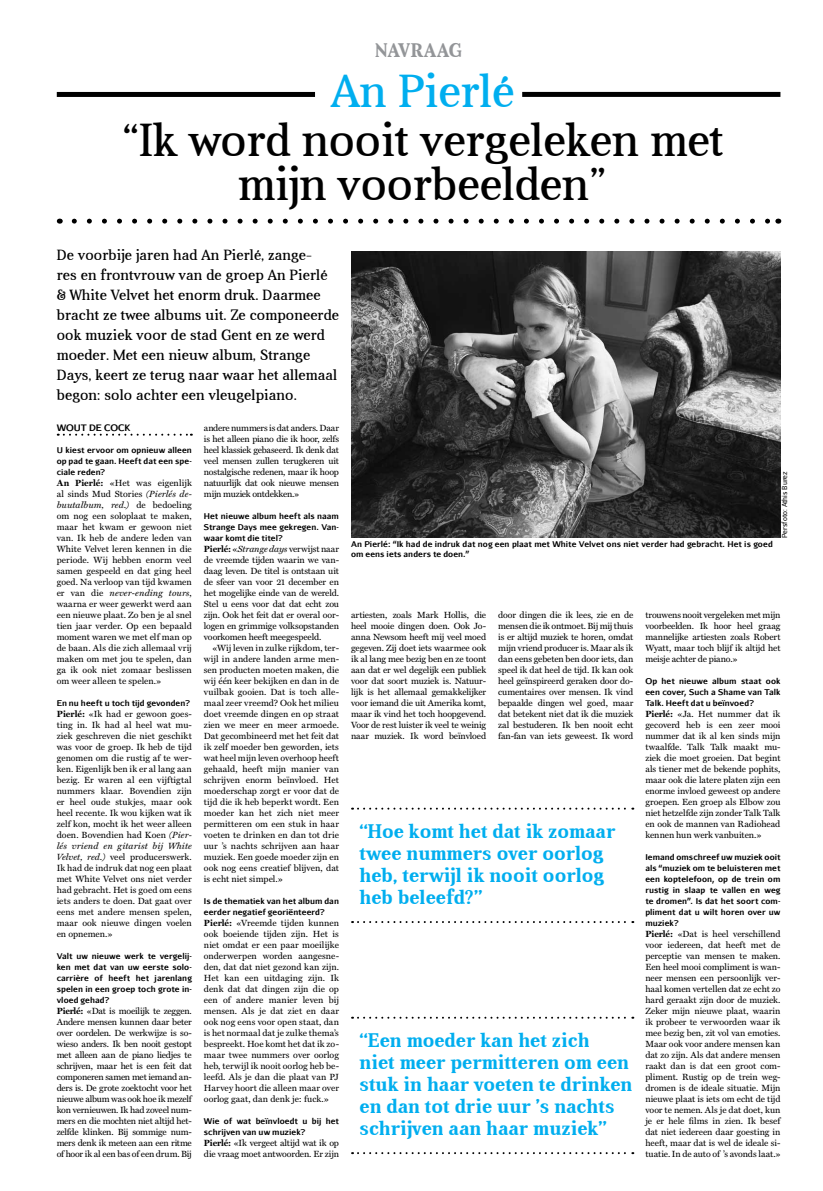
<style>
.page{position:relative;width:823px;height:1191px;background:#fff}
.page>*{position:absolute;margin:0;border:0;box-sizing:border-box;transform-origin:0 0}
.t1{font:47px/44px "Aver";color:#000;text-align:center}
.t2{font:47px "Aver";color:#00aeef}
.t3{font:700 20px/22px "Aver";color:#00aeef}
.t4{font:700 20px "Aver";letter-spacing:.04em;color:#939598}
.t5{font:15px/20px "Aver";letter-spacing:.01em;color:#000}
.t6{font:9px/11px "Miller Text";letter-spacing:-.005em;color:#000;text-align:justify}
.t7{font:700 9px "Aurulent Sans";color:#000}
.t8{font:700 8px/11px "Aurulent Sans";letter-spacing:.005em;color:#000;text-align:justify}
.t9{font:7px "Aurulent Sans";color:#000}
.s1{font-weight:700}
.s2{font-style:italic}
</style>
<div class="page">
<div style="left:57px;top:92px;width:258px;height:5px;background:#000"></div>
<div style="left:522px;top:92px;width:258px;height:5px;background:#000"></div>
<svg style="left:74px;top:219px;width:695px;height:5px"></svg>
<svg style="left:58px;top:434px;width:134px;height:2px"></svg>
<svg style="left:352px;top:1016px;width:281px;height:2px"></svg>
<svg style="left:352px;top:1152px;width:281px;height:2px"></svg>
<img style="left:351px;top:251px;width:429px;height:286px">
<svg style="left:352px;top:807px;width:281px;height:2px"></svg>
<svg style="left:352px;top:921px;width:281px;height:2px"></svg>
<h2 class="t4" style="left:375px;top:39px;width:88px">Navraag</h2>
<h1 class="t2" style="left:331px;top:66px;width:185px">An Pierlé</h1>
<h1 class="t1" style="left:122px;top:118px;width:603px">“Ik word nooit vergeleken met mijn voorbeelden”</h1>
<p class="t5" style="left:57px;top:245px;width:284px">De voorbije jaren had An Pierlé, zange-<br>res en frontvrouw van de groep An Pierlé &amp; White Velvet het enorm druk. Daarmee bracht ze twee albums uit. Ze componeerde ook muziek voor de stad Gent en ze werd moeder. Met een nieuw album, Strange Days, keert ze terug naar waar het allemaal begon: solo achter een vleugelpiano.</p>
<p class="t7" style="left:57px;top:421px;width:74px">Wout De Cock</p>
<p class="t8" style="left:57px;top:444px;width:136px">U kiest ervoor om opnieuw alleen op pad te gaan. Heeft dat een spe&shy;ciale reden?</p>
<p class="t6" style="left:57px;top:477px;width:136px"><span class="s1">An Pierlé:</span> «Het was eigenlijk al sinds Mud Stories <span class="s2">(Pierlés de&shy;buutalbum, red.)</span> de bedoeling om nog een soloplaat te maken, maar het kwam er gewoon niet van. Ik heb de andere leden van White Velvet leren kennen in die periode. Wij hebben enorm veel samen gespeeld en dat ging heel goed. Na verloop van tijd kwamen er van die <span class="s2">never-ending tours</span>, waarna er weer gewerkt werd aan een nieuwe plaat. Zo ben je al snel tien jaar verder. Op een bepaald moment waren we met elf man op de baan. Als die zich allemaal vrij maken om met jou te spelen, dan ga ik ook niet zomaar beslissen om weer alleen te spelen.»</p>
<p class="t8" style="left:57px;top:697px;width:135px">En nu heeft u toch tijd gevonden?</p>
<p class="t6" style="left:57px;top:708px;width:136px"><span class="s1">Pierlé:</span> «Ik had er gewoon goes&shy;ting in. Ik had al heel wat mu&shy;ziek geschreven die niet geschikt was voor de groep. Ik heb de tijd genomen om die rustig af te wer&shy;ken. Eigenlijk ben ik er al lang aan bezig. Er waren al een vijftigtal nummers klaar. Bovendien zijn er heel oude stukjes, maar ook heel recente. Ik wou kijken wat ik zelf kon, mocht ik het weer alleen doen. Bovendien had Koen <span class="s2">(Pier&shy;lés vriend en gitarist bij White Velvet, red.)</span> veel producerswerk.<br>Ik had de indruk dat nog een plaat met White Velvet ons niet verder had gebracht. Het is goed om eens iets anders te doen. Dat gaat over eens met andere mensen spelen, maar ook nieuwe dingen voelen en opnemen.»</p>
<p class="t8" style="left:57px;top:950px;width:137px">Valt uw nieuwe werk te vergelij&shy;ken met dat van uw eerste solo&shy;carrière of heeft het jarenlang spelen in een groep toch grote in&shy;vloed gehad?</p>
<p class="t6" style="left:57px;top:1005px;width:137px"><span class="s1">Pierlé:</span> «Dat is moeilijk te zeggen.<br>Andere mensen kunnen daar beter over oordelen. De werkwijze is so&shy;wieso anders. Ik ben nooit gestopt met alleen aan de piano liedjes te schrijven, maar het is een feit dat componeren samen met iemand an&shy;ders is. De grote zoektocht voor het nieuwe album was ook hoe ik mezelf kon vernieuwen. Ik had zoveel num&shy;mers en die mochten niet altijd het&shy;zelfde klinken. Bij sommige num&shy;mers denk ik meteen aan een ritme of hoor ik al een bas of een drum. Bij</p>
<p class="t6" style="left:204px;top:422px;width:136px">andere nummers is dat anders. Daar is het alleen piano die ik hoor, zelfs heel klassiek gebaseerd. Ik denk dat veel mensen zullen terugkeren uit nostalgische redenen, maar ik hoop natuurlijk dat ook nieuwe mensen mijn muziek ontdekken.»</p>
<p class="t8" style="left:204px;top:510px;width:137px">Het nieuwe album heeft als naam Strange Days mee gekregen. Van&shy;waar komt die titel?</p>
<p class="t6" style="left:204px;top:543px;width:136px"><span class="s1">Pierlé:</span> «<span class="s2">Strange days</span> verwijst naar de vreemde tijden waarin we van&shy;daag leven. De titel is ontstaan uit de sfeer van voor 21 december en het mogelijke einde van de wereld.<br>Stel u eens voor dat dat echt zou zijn. Ook het feit dat er overal oor&shy;logen en grimmige volksopstanden voorkomen heeft meegespeeld.</p>
<p class="t6" style="left:204px;top:642px;width:137px;text-indent:9px">«Wij leven in zulke rijkdom, ter&shy;wijl in andere landen arme men&shy;sen producten moeten maken, die wij één keer bekijken en dan in de vuilbak gooien. Dat is toch alle&shy;maal zeer vreemd? Ook het milieu doet vreemde dingen en op straat zien we meer en meer armoede.<br>Dat gecombineerd met het feit dat ik zelf moeder ben geworden, iets wat heel mijn leven overhoop heeft gehaald, heeft mijn manier van schrijven enorm beïnvloed. Het moederschap zorgt er voor dat de tijd die ik heb beperkt wordt. Een moeder kan het zich niet meer permitteren om een stuk in haar voeten te drinken en dan tot drie uur ’s nachts schrijven aan haar muziek. Een goede moeder zijn en ook nog eens creatief blijven, dat is echt niet simpel.»</p>
<p class="t8" style="left:204px;top:895px;width:136px">Is de thematiek van het album dan eerder negatief georiënteerd?</p>
<p class="t6" style="left:204px;top:917px;width:137px"><span class="s1">Pierlé:</span> «Vreemde tijden kunnen ook boeiende tijden zijn. Het is niet omdat er een paar moeilijke onderwerpen worden aangesne&shy;den, dat dat niet gezond kan zijn.<br>Het kan een uitdaging zijn. Ik denk dat dat dingen zijn die op een of andere manier leven bij mensen. Als je dat ziet en daar ook nog eens voor open staat, dan is het normaal dat je zulke thema’s bespreekt. Hoe komt het dat ik zo&shy;maar twee nummers over oorlog heb, terwijl ik nooit oorlog heb be&shy;leefd. Als je dan die plaat van PJ Harvey hoort die alleen maar over oorlog gaat, dan denk je: fuck.»</p>
<p class="t8" style="left:204px;top:1115px;width:136px">Wie of wat beïnvloedt u bij het schrijven van uw muziek?</p>
<p class="t6" style="left:204px;top:1137px;width:136px"><span class="s1">Pierlé:</span> «Ik vergeet altijd wat ik op die vraag moet antwoorden. Er zijn</p>
<p class="t8" style="left:351px;top:538px;width:423px;line-height:10px">An Pierlé: “I k had de indruk dat nog een plaat met White Velvet ons niet verder had gebracht. Het is goed om eens iets anders te doen.”</p>
<p class="t9" style="left:779px;top:538px;width:68px;rotate:-90deg">Persfoto: Athis Burez</p>
<p class="t6" style="left:351px;top:609px;width:137px">artiesten, zoals Mark Hollis, die heel mooie dingen doen. Ook Jo&shy;anna Newsom heeft mij veel moed gegeven. Zij doet iets waarmee ook ik al lang mee bezig ben en ze toont aan dat er wel degelijk een publiek voor dat soort muziek is. Natuur&shy;lijk is het allemaal gemakkelijker voor iemand die uit Amerika komt, maar ik vind het toch hoopgevend.<br>Voor de rest luister ik veel te weinig naar muziek. Ik word beïnvloed</p>
<p class="t6" style="left:498px;top:609px;width:137px">door dingen die ik lees, zie en de mensen die ik ontmoet. Bij mij thuis is er altijd muziek te horen, omdat mijn vriend producer is. Maar als ik dan eens gebeten ben door iets, dan speel ik dat heel de tijd. Ik kan ook heel geïnspireerd geraken door do&shy;cumentaires over mensen. Ik vind bepaalde dingen wel goed, maar dat betekent niet dat ik die muziek zal bestuderen. Ik ben nooit echt fan-fan van iets geweest. Ik word</p>
<p class="t6" style="left:645px;top:609px;width:136px">trouwens nooit vergeleken met mijn voorbeelden. Ik hoor heel graag mannelijke artiesten zoals Robert Wyatt, maar toch blijf ik altijd het meisje achter de piano.»</p>
<p class="t8" style="left:645px;top:675px;width:136px">Op het nieuwe album staat ook een cover, Such a Shame van Talk Talk. H eeft dat u beïnvoed?</p>
<p class="t6" style="left:645px;top:708px;width:136px"><span class="s1">Pierlé:</span> «Ja. Het nummer dat ik gecoverd heb is een zeer mooi nummer dat ik al ken sinds mijn twaalfde. Talk Talk maakt mu&shy;ziek die moet groeien. Dat begint als tiener met de bekende pophits, maar ook die latere platen zijn een enorme invloed geweest op andere groepen. Een groep als Elbow zou niet hetzelfde zijn zonder Talk Talk en ook de mannen van Radiohead kennen hun werk vanbuiten.»</p>
<p class="t8" style="left:645px;top:851px;width:136px">Iemand omschreef uw muziek ooit als “muziek om te beluisteren met een koptelefoon, op de trein om rustig in slaap te vallen en weg te dromen”. I s dat het soort com&shy;pliment dat u wilt horen over uw muziek?</p>
<p class="t6" style="left:645px;top:928px;width:137px"><span class="s1">Pierlé:</span> «Dat is heel verschillend voor iedereen, dat heeft met de perceptie van mensen te maken.<br>Een heel mooi compliment is wan&shy;neer mensen een persoonlijk ver&shy;haal komen vertellen dat ze echt zo hard geraakt zijn door de muziek.<br>Zeker mijn nieuwe plaat, waarin ik probeer te verwoorden waar ik mee bezig ben, zit vol van emoties.<br>Maar ook voor andere mensen kan dat zo zijn. Als dat andere mensen raakt dan is dat een groot com&shy;pliment. Rustig op de trein weg&shy;dromen is de ideale situatie. Mijn nieuwe plaat is iets om echt de tijd voor te nemen. Als je dat doet, kun je er hele films in zien. Ik besef dat niet iedereen daar goesting in heeft, maar dat is wel de ideale si&shy;tuatie. In de auto of ’s avonds laat.»</p>
<h2 class="t3" style="left:359px;top:820px;width:257px">“Hoe komt het dat ik zomaar twee nummers over oorlog heb, terwijl ik nooit oorlog heb beleefd?”</h2>
<h2 class="t3" style="left:359px;top:1029px;width:274px">“Een moeder kan het zich<br>niet meer permitteren om een stuk in haar voeten te drinken en dan tot drie uur ’s nachts schrijven aan haar muziek”</h2>
</div>
